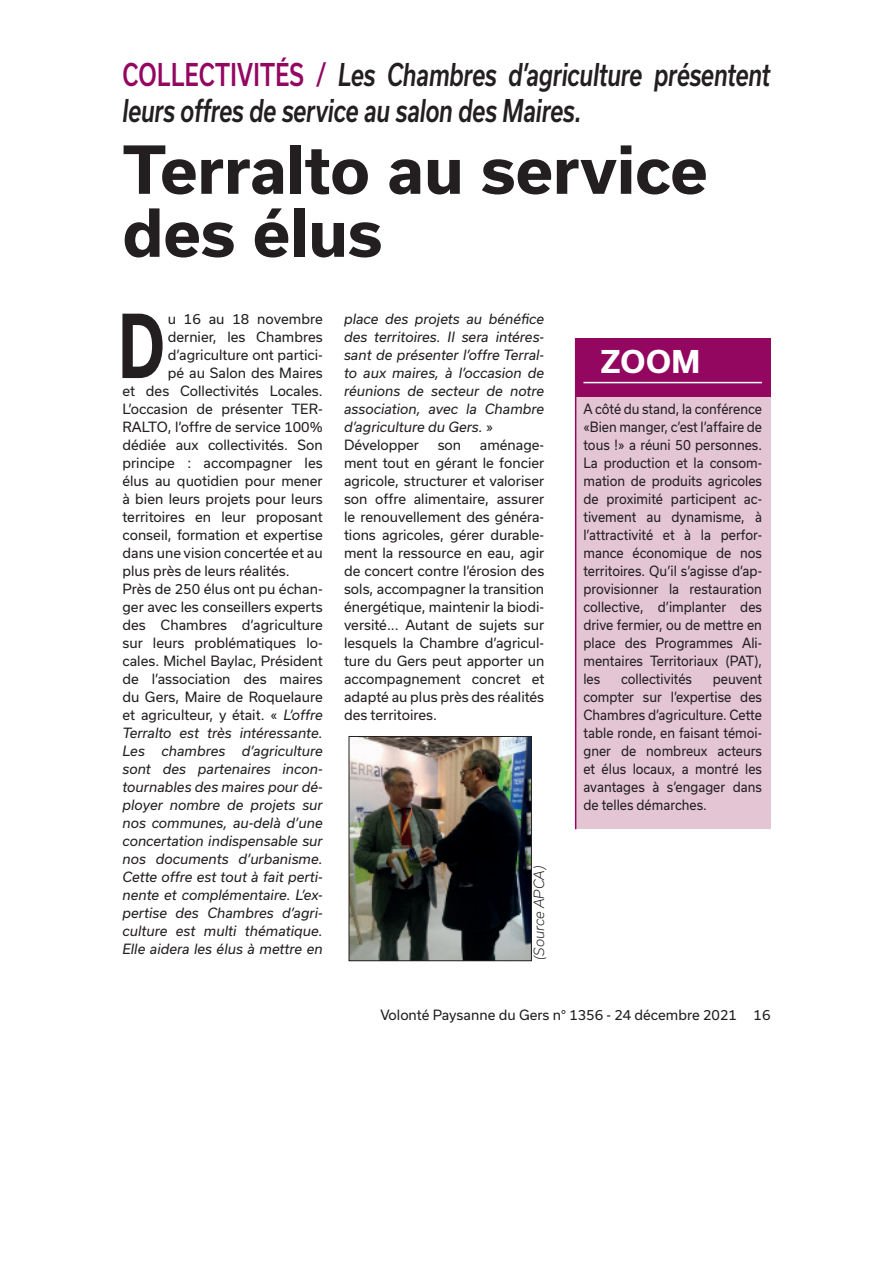
<style>
.page{position:relative;width:893px;height:1263px;background:#fff}
.page>*{position:absolute;margin:0;border:0;box-sizing:border-box;transform-origin:0 0}
.t1{font:700 83.85px "Usual";color:#231f20;scale:.7 1}
.t2{font:700 63px/63px "Usual";color:#231f20}
.t3{font:italic 500 30px/36px "Usual";letter-spacing:-.01em;color:#231f20;scale:.74 1}
.t4{font:700 30px "Usual";color:#fff}
.t5{font:13.5px/18px "Usual";color:#231f20;text-align:justify}
.t6{font:13.5px/18px "Usual";color:#231f20;text-align:justify;scale:.93 1}
.t7{font:italic 13.5px/18px "Usual";color:#231f20}
.t8{font:italic 300 13.5px "Usual";color:#231f20}
.s1{font-style:normal;color:#930761}
.s2{font-style:italic}
.s3{font-style:normal}
</style>
<div class="page">
<div style="left:575px;top:393px;width:195px;height:436px;background:#e3c5d4"></div>
<div style="left:575px;top:338px;width:195px;height:59px;background:#930761"></div>
<hr style="left:583px;top:382px;width:179px;height:1px;background:#fff">
<hr style="left:575px;top:338px;width:1px;height:491px;background:#930761">
<img style="left:351px;top:738px;width:179px;height:221px">
<div style="left:349px;top:736px;width:183px;height:225px;border:1px solid #231f20"></div>
<h3 class="t3" style="left:122px;top:57px;width:877px"><span class="s1">COLLECTIVITÉS /</span> Les Chambres d’agriculture présentent leurs offres de service au salon des Maires.</h3>
<h2 class="t2" style="left:122px;top:139px;width:587px">Terralto au service des élus</h2>
<h1 class="t1" style="left:119px;top:298px;width:68px">D</h1>
<p class="t5" style="left:168px;top:310px;width:156px">u 16 au 18 novembre</p>
<p class="t5" style="left:168px;top:328px;width:156px">dernier, les Chambres</p>
<p class="t5" style="left:168px;top:346px;width:156px">d’agriculture ont partici-</p>
<p class="t5" style="left:168px;top:364px;width:156px">pé au Salon des Maires</p>
<p class="t5" style="left:122px;top:382px;width:202px">et des Collectivités Locales.</p>
<p class="t5" style="left:122px;top:400px;width:202px">L’occasion de présenter TER-</p>
<p class="t5" style="left:122px;top:418px;width:202px">RALTO, l’offre de service 100%</p>
<p class="t5" style="left:122px;top:436px;width:202px">dédiée aux collectivités. Son</p>
<p class="t5" style="left:122px;top:454px;width:202px">principe : accompagner les</p>
<p class="t5" style="left:122px;top:472px;width:202px">élus au quotidien pour mener</p>
<p class="t5" style="left:122px;top:490px;width:202px">à bien leurs projets pour leurs</p>
<p class="t5" style="left:122px;top:508px;width:202px">territoires en leur proposant</p>
<p class="t5" style="left:122px;top:526px;width:202px">conseil, formation et expertise</p>
<p class="t5" style="left:122px;top:544px;width:202px">dans une vision concertée et au</p>
<p class="t5" style="left:122px;top:562px;width:169px">plus près de leurs réalités.</p>
<p class="t5" style="left:122px;top:580px;width:202px">Près de 250 élus ont pu échan-</p>
<p class="t5" style="left:122px;top:598px;width:202px">ger avec les conseillers experts</p>
<p class="t5" style="left:122px;top:616px;width:202px">des Chambres d’agriculture</p>
<p class="t5" style="left:122px;top:634px;width:202px">sur leurs problématiques lo-</p>
<p class="t5" style="left:122px;top:652px;width:202px">cales. Michel Baylac, Président</p>
<p class="t5" style="left:122px;top:670px;width:202px">de l’association des maires</p>
<p class="t5" style="left:122px;top:688px;width:202px">du Gers, Maire de Roquelaure</p>
<p class="t5" style="left:122px;top:706px;width:202px">et agriculteur, y était. « <span class="s2">L’offre</span></p>
<p class="t7" style="left:122px;top:724px;width:202px">Terralto est très intéressante.</p>
<p class="t7" style="left:122px;top:742px;width:202px">Les chambres d’agriculture</p>
<p class="t7" style="left:122px;top:760px;width:202px">sont des partenaires incon-</p>
<p class="t7" style="left:122px;top:778px;width:202px">tournables des maires pour dé-</p>
<p class="t7" style="left:122px;top:796px;width:202px">ployer nombre de projets sur</p>
<p class="t7" style="left:122px;top:814px;width:202px">nos communes, au-delà d’une</p>
<p class="t7" style="left:122px;top:832px;width:202px">concertation indispensable sur</p>
<p class="t7" style="left:122px;top:850px;width:202px">nos documents d’urbanisme.</p>
<p class="t7" style="left:122px;top:868px;width:202px">Cette offre est tout à fait perti-</p>
<p class="t7" style="left:122px;top:886px;width:202px">nente et complémentaire. L’ex-</p>
<p class="t7" style="left:122px;top:904px;width:202px">pertise des Chambres d’agri-</p>
<p class="t7" style="left:122px;top:922px;width:202px">culture est multi thématique.</p>
<p class="t7" style="left:122px;top:940px;width:202px">Elle aidera les élus à mettre en</p>
<p class="t7" style="left:344px;top:310px;width:202px">place des projets au bénéfice des territoires. Il sera intéres&shy;sant de présenter l’offre Terral&shy;to aux maires, à l’occasion de réunions de secteur de notre association, avec la Chambre d’agriculture du Gers. <span class="s3">»<br>Développer</span></p>
<p class="t5" style="left:344px;top:436px;width:202px;text-indent:136px">aménage&shy;ment tout en gérant le foncier agricole, structurer et valoriser son offre alimentaire, assurer le renouvellement des généra&shy;tions agricoles, gérer durable&shy;ment la ressource en eau, agir de concert contre l’érosion des sols, accompagner la transition énergétique, maintenir la biodi&shy;versité... Autant de sujets sur lesquels la Chambre d’agricul&shy;ture du Gers peut apporter un accompagnement concret et adapté au plus près des réalités des territoires.</p>
<p class="t5" style="left:438px;top:436px;width:25px">son</p>
<p class="t8" style="left:531px;top:960px;width:96px;rotate:-90deg">(Source APCA)</p>
<h3 class="t4" style="left:600px;top:345px;width:101px">ZOOM</h3>
<p class="t6" style="left:583px;top:400px;width:193px">A côté du stand, la conférence «Bien manger, c’est l’affaire de tous !» a réuni 50 personnes.<br>La production et la consom&shy;mation de produits agricoles de proximité participent ac&shy;tivement au dynamisme, à l’attractivité et à la perfor&shy;mance économique de nos territoires. Qu’il s’agisse d’ap&shy;provisionner la restauration collective, d’implanter des drive fermier, ou de mettre en place des Programmes Ali&shy;mentaires Territoriaux (PAT), les</p>
<p class="t6" style="left:621px;top:670px;width:78px">collectivités</p>
<p class="t6" style="left:583px;top:670px;width:193px;text-indent:129px">peuvent compter sur l’expertise des Chambres d’agriculture. Cette table ronde, en faisant témoi&shy;gner de nombreux acteurs et élus locaux, a montré les avantages à s’engager dans de telles démarches.</p>
<p class="t5" style="left:380px;top:1006px;width:392px">Volonté Paysanne du Gers n° 1356 - 24 décembre 2021 16</p>
</div>
